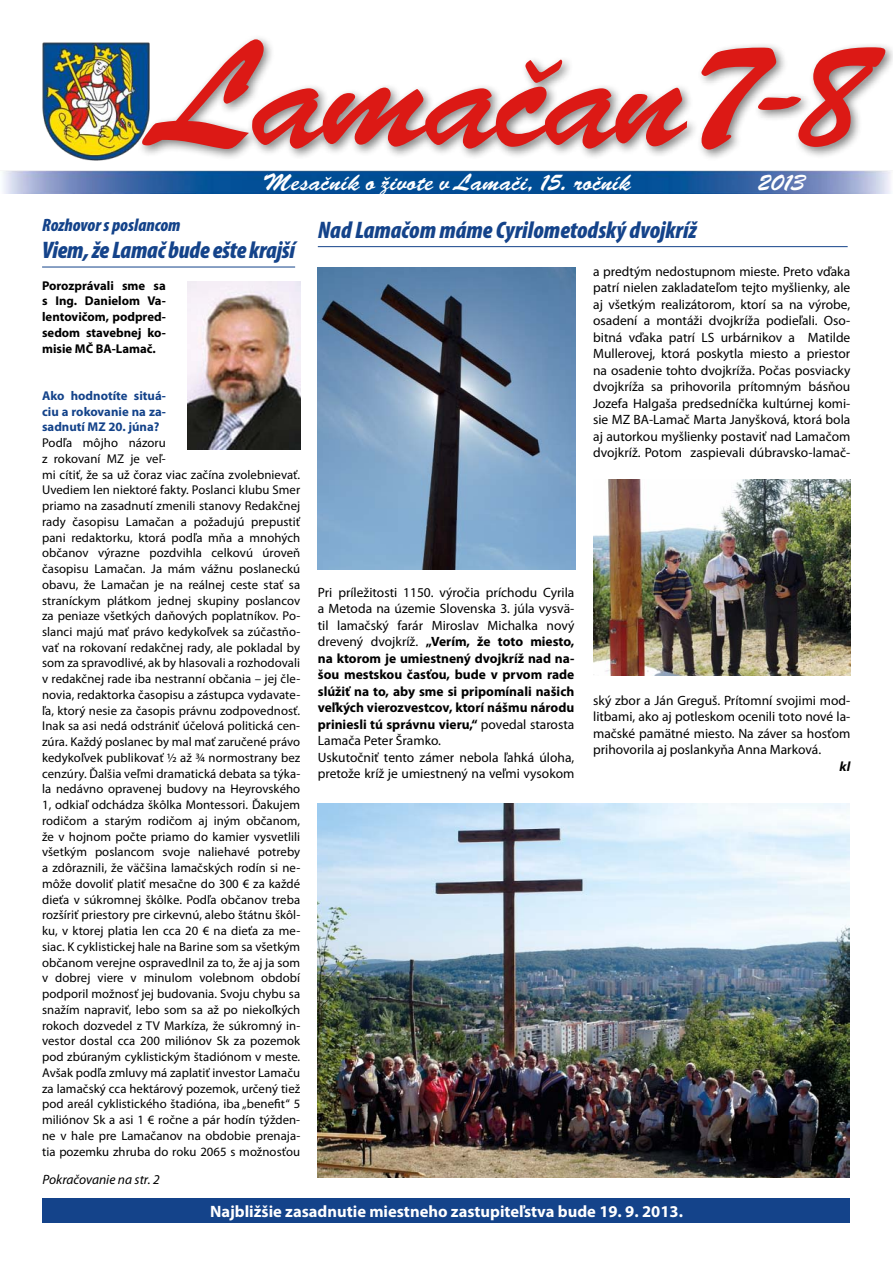
<style>
.page{position:relative;width:893px;height:1263px;background:#fff}
.page>*{position:absolute;margin:0;border:0;box-sizing:border-box;transform-origin:0 0}
.t1{font:153px "Brush Script DOT";letter-spacing:-.04em;color:#dc1915}
.t2{font:italic 900 condensed 24px "Myriad Pro";color:#14438a}
.t3{font:24px "Brush Script DOT";color:#fff}
.t4{font:italic 900 condensed 18px "Myriad Pro";color:#14438a}
.t5{font:700 16.5px "Myriad Pro";color:#fff}
.t6{font:13.5px/16.5px "Myriad Pro";color:#000;text-align:justify}
.t7{font:italic 13.5px "Myriad Pro";color:#000}
.t8{font:italic 700 13.5px "Myriad Pro";color:#000}
.t9{font:12.75px/15.8px "Myriad Pro";letter-spacing:.005em;color:#000}
.t10{font:700 12.75px/15.8px "Myriad Pro";color:#000;text-align:justify}
.t11{font:700 12.75px/15.8px "Myriad Pro";color:#14438a;text-align:justify}
.s1{font-weight:700}
</style>
<div class="page">
<img style="left:3px;top:42px;width:888px;height:152px">
<div style="left:136px;top:34px;width:757px;height:128px;background:#000;opacity:.5"></div>
<div style="left:43px;top:1198px;width:807px;height:25px;background:#14438a"></div>
<hr style="left:318px;top:246px;width:530px;height:1px;background:#14438a">
<hr style="left:42px;top:267px;width:253px;height:1px;background:#14438a">
<img style="left:187px;top:282px;width:113px;height:168px">
<img style="left:318px;top:268px;width:257px;height:302px">
<img style="left:593px;top:479px;width:257px;height:196px">
<img style="left:318px;top:804px;width:532px;height:374px">
<h1 class="t1" style="left:163px;top:7px;width:709px">Lamačan 7-8</h1>
<h2 class="t3" style="left:264px;top:169px;width:368px">Mesačník o živote v Lamači, 15. ročník</h2>
<h2 class="t3" style="left:758px;top:169px;width:49px">2013</h2>
<h3 class="t4" style="left:42px;top:215px;width:140px">Rozhovor s poslancom</h3>
<h2 class="t2" style="left:42px;top:237px;width:255px">Viem, že Lamač bude ešte krajší</h2>
<p class="t10" style="left:42px;top:277px;width:125px">Porozprávali sme sa s Ing. Danielom Va&shy;lentovičom, podpred&shy;sedom stavebnej ko&shy;misie MČ BA-Lamač.</p>
<p class="t11" style="left:42px;top:387px;width:125px">Ako hodnotíte situá&shy;ciu a rokovanie na za&shy;sadnutí MZ 20. júna?</p>
<p class="t9" style="left:42px;top:435px;width:260px">Podľa môjho názoru<br>z rokovaní MZ je veľ-<br>mi cítiť, že sa už čoraz viac začína zvolebnievať.<br>Uvediem len niektoré fakty. Poslanci klubu Smer priamo na zasadnutí zmenili stanovy Redakčnej rady časopisu Lamačan a požadujú prepustiť pani redaktorku, ktorá podľa mňa a mnohých občanov výrazne pozdvihla celkovú úroveň časopisu Lamačan. Ja mám vážnu poslaneckú obavu, že Lamačan je na reálnej ceste stať sa straníckym plátkom jednej skupiny poslancov za peniaze všetkých daňových poplatníkov. Po&shy;slanci majú mať právo kedykoľvek sa zúčastňo&shy;vať na rokovaní redakčnej rady, ale pokladal by som za spravodlivé, ak by hlasovali a rozhodovali v redakčnej rade iba nestranní občania – jej čle&shy;novia, redaktorka časopisu a zástupca vydavate&shy;ľa, ktorý nesie za časopis právnu zodpovednosť.<br>Inak sa asi nedá odstrániť účelová politická cen&shy;zúra. Každý poslanec by mal mať zaručené právo kedykoľvek publikovať ½ až ¾ normostrany bez cenzúry. Ďalšia veľmi dramatická debata sa týka&shy;la nedávno opravenej budovy na Heyrovského 1, odkiaľ odchádza škôlka Montessori. Ďakujem rodičom a starým rodičom aj iným občanom, že v hojnom počte priamo do kamier vysvetlili všetkým poslancom svoje naliehavé potreby a zdôraznili, že väčšina lamačských rodín si ne&shy;môže dovoliť platiť mesačne do 300 € za každé dieťa v súkromnej škôlke. Podľa občanov treba rozšíriť priestory pre cirkevnú, alebo štátnu škôl&shy;ku, v ktorej platia len cca 20 € na dieťa za me&shy;siac. K cyklistickej hale na Barine som sa všetkým občanom verejne ospravedlnil za to, že aj ja som v dobrej viere v minulom volebnom období podporil možnosť jej budovania. Svoju chybu sa snažím napraviť, lebo som sa až po niekoľkých rokoch dozvedel z TV Markíza, že súkromný in&shy;vestor dostal cca 200 miliónov Sk za pozemok pod zbúraným cyklistickým štadiónom v meste.<br>Avšak podľa zmluvy má zaplatiť investor Lamaču za lamačský cca hektárový pozemok, určený tiež pod areál cyklistického štadióna, iba „benefit“ 5 miliónov Sk a asi 1 € ročne a pár hodín týžden&shy;ne v hale pre Lamačanov na obdobie prenaja&shy;tia pozemku zhruba do roku 2065 s možnosťou</p>
<p class="t7" style="left:43px;top:1171px;width:119px">Pokračovanie na str. 2</p>
<h2 class="t2" style="left:318px;top:217px;width:380px">Nad Lamačom máme Cyrilometodský dvojkríž</h2>
<p class="t6" style="left:593px;top:263px;width:259px">a predtým nedostupnom mieste. Preto vďaka patrí nielen zakladateľom tejto myšlienky, ale aj všetkým realizátorom, ktorí sa na výrobe, osadení a montáži dvojkríža podieľali. Oso&shy;bitná vďaka patrí LS urbárnikov a Matilde Mullerovej, ktorá poskytla miesto a priestor na osadenie tohto dvojkríža. Počas posviacky dvojkríža sa prihovorila prítomným básňou Jozefa Halgaša predsedníčka kultúrnej komi&shy;sie MZ BA-Lamač Marta Janyšková, ktorá bola aj autorkou myšlienky postaviť nad Lamačom dvojkríž. Potom zaspievali dúbravsko-lamač-</p>
<p class="t6" style="left:318px;top:584px;width:258px;text-align:left">Pri príležitosti 1150. výročia príchodu Cyrila a Metoda na územie Slovenska 3. júla vysvä&shy;til lamačský farár Miroslav Michalka nový drevený dvojkríž. <span class="s1">„Verím, že toto miesto, na ktorom je umiestnený dvojkríž nad na&shy;šou mestskou časťou, bude v prvom rade slúžiť na to, aby sme si pripomínali našich veľkých vierozvestcov, ktorí nášmu národu priniesli tú správnu vieru,“</span> povedal starosta Lamača Peter Šramko.<br>Uskutočniť tento zámer nebola ľahká úloha, pretože kríž je umiestnený na veľmi vysokom</p>
<p class="t6" style="left:593px;top:692px;width:259px">ský zbor a Ján Greguš. Prítomní svojimi mod&shy;litbami, ako aj potleskom ocenili toto nové la&shy;mačské pamätné miesto. Na záver sa hosťom prihovorila aj poslankyňa Anna Marková.</p>
<p class="t8" style="left:840px;top:757px;width:12px">kl</p>
<p class="t5" style="left:210px;top:1200px;width:474px">Najbližšie zasadnutie miestneho zastupiteľstva bude 19. 9. 2013.</p>
</div>
